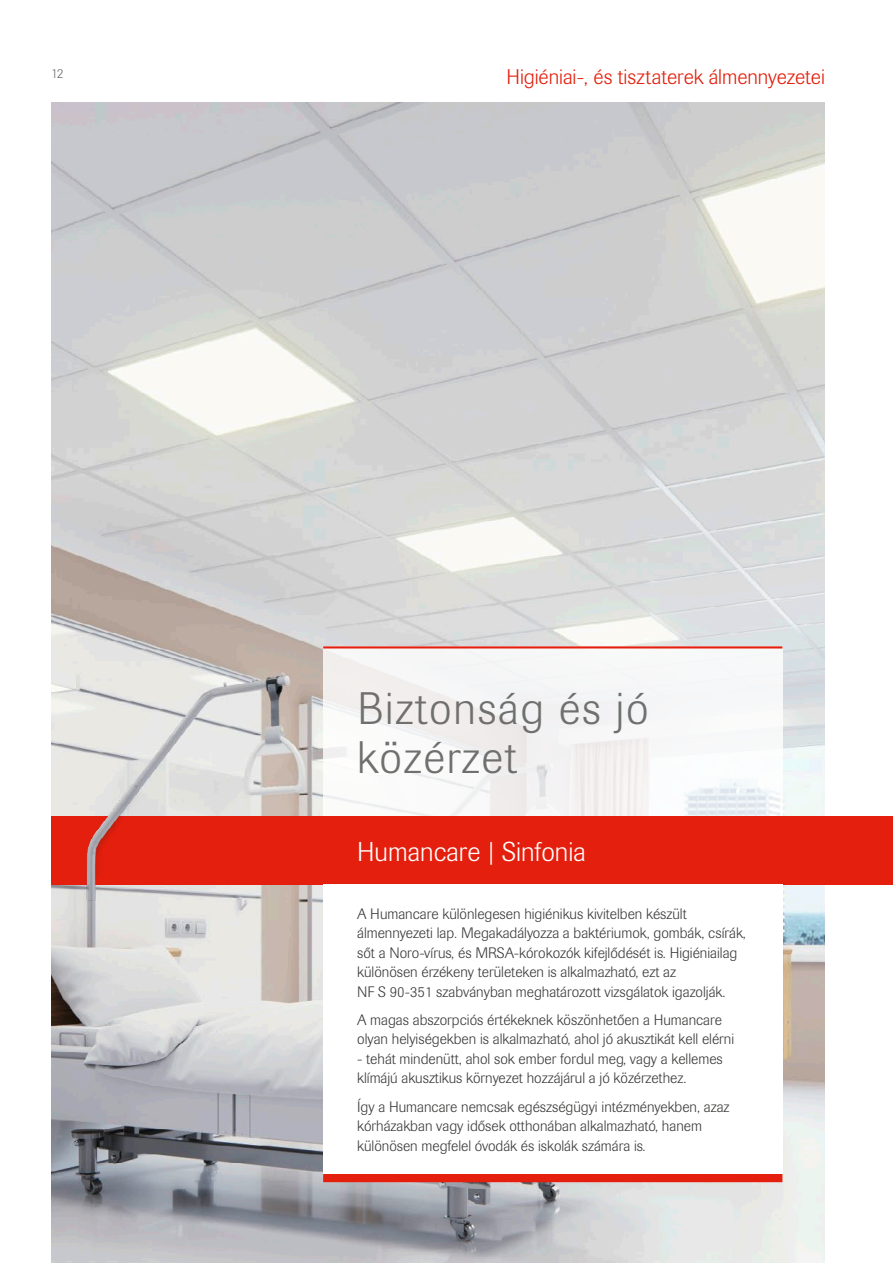
<style>
.page{position:relative;width:893px;height:1263px;background:#fff}
.page>*{position:absolute;margin:0;border:0;box-sizing:border-box;transform-origin:0 0}
.t1{font:300 45px/49.5px "Imago Pro";letter-spacing:.04em;color:#6f6f6e}
.t2{font:300 27px "Imago Pro";color:#fff}
.t3{font:300 21px "Imago Pro";color:#e41f0d}
.t4{font:300 15px/19.5px "Imago Pro";color:#3b3b3a}
.t5{font:300 13.5px "Imago Pro";color:#6f6f6e}
</style>
<div class="page">
<img style="left:51px;top:102px;width:774px;height:1161px">
<svg style="left:323px;top:648px;width:459px;height:168px;fill:#f6f7f7"></svg>
<hr style="left:323px;top:646px;width:459px;height:2px;background:#e41f0d">
<div style="left:323px;top:1174px;width:459px;height:8px;background:#e41f0d"></div>
<div style="left:51px;top:816px;width:842px;height:68px;background:#e41f0d"></div>
<div style="left:323px;top:884px;width:459px;height:290px;background:#fff"></div>
<p class="t5" style="left:51px;top:65px;width:14px">12</p>
<h3 class="t3" style="left:506px;top:63px;width:320px">Higiéniai-, és tisztaterek álmennyezetei</h3>
<h1 class="t1" style="left:357px;top:682px;width:293px">Biztonság és jó közérzet</h1>
<h2 class="t2" style="left:357px;top:834px;width:230px">Humancare | Sinfonia</h2>
<p class="t4" style="left:357px;top:904px;width:390px">A Humancare különlegesen higiénikus kivitelben készült álmennyezeti lap. Megakadályozza a baktériumok, gombák, csírák, sőt a Noro-vírus, és MRSA-kórokozók kifejlődését is. Higiéniailag különösen érzékeny területeken is alkalmazható, ezt az<br>NF S 90-351 szabványban meghatározott vizsgálatok igazolják.</p>
<p class="t4" style="left:357px;top:1010px;width:379px">A magas abszorpciós értékeknek köszönhetően a Humancare olyan helyiségekben is alkalmazható, ahol jó akusztikát kell elérni</p>
<p class="t4" style="left:357px;top:1049px;width:367px">- tehát mindenütt, ahol sok ember fordul meg, vagy a kellemes klímájú akusztikus környezet hozzájárul a jó közérzethez.</p>
<p class="t4" style="left:357px;top:1096px;width:374px">Így a Humancare nemcsak egészségügyi intézményekben, azaz kórházakban vagy idősek otthonában alkalmazható, hanem különösen megfelel óvodák és iskolák számára is.</p>
</div>
